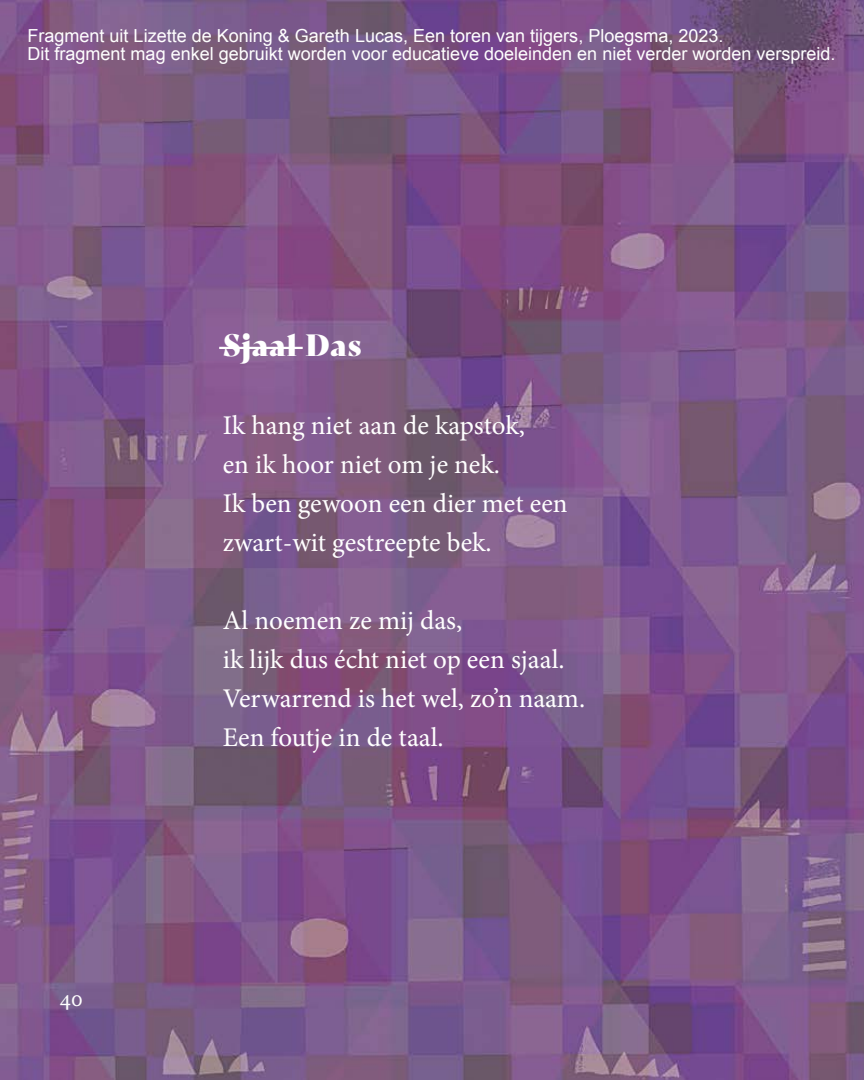
<style>
.page{position:relative;width:864px;height:1080px;background:#fff}
.page>*{position:absolute;margin:0;border:0;box-sizing:border-box;transform-origin:0 0}
.t1{font:30px "Bely Display";letter-spacing:.03em;color:#fff}
.t2{font:27px/39px "Minion Pro";color:#fff}
.t3{font:24px "Minion Pro";color:#fff}
.t4{font:18px/18px "Arial";color:#fff}
</style>
<div class="page">
<img style="left:0;top:0;width:863px;height:1080px">
<hr style="left:219px;top:347px;width:83px;height:2px;background:#fff">
<p class="t4" style="left:27px;top:27px;width:809px">Fragment uit Lizette de Koning &amp; Gareth Lucas, Een toren van tijgers, Ploegsma, 2023.<br>Dit fragment mag enkel gebruikt worden voor educatieve doeleinden en niet verder worden verspreid.</p>
<p class="t1" style="left:223px;top:321px;width:140px">Sjaal Das</p>
<p class="t2" style="left:223px;top:406px;width:346px">Ik hang niet aan de kapstok,<br>en ik hoor niet om je nek.<br>Ik ben gewoon een dier met een zwart-wit gestreepte bek.</p>
<p class="t3" style="left:60px;top:982px;width:25px">40</p>
<p class="t2" style="left:223px;top:601px;width:364px">Al noemen ze mij das,<br>ik lijk dus écht niet op een sjaal.<br>Verwarrend is het wel, zo’n naam.<br>Een foutje in de taal.</p>
</div>
